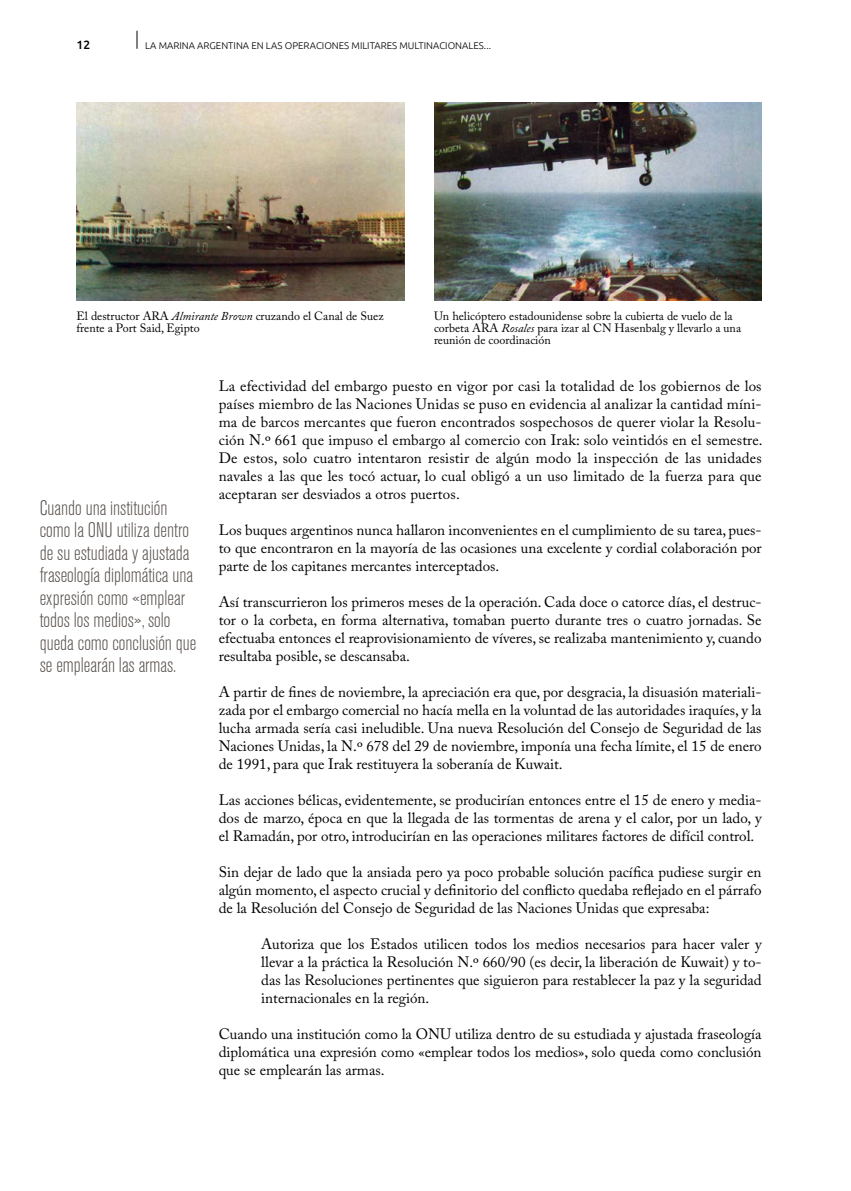
<style>
.page{position:relative;width:851px;height:1191px;background:#fff}
.page>*{position:absolute;margin:0;border:0;box-sizing:border-box;transform-origin:0 0}
.t1{font:300 condensed 21px/22.5px "Akzidenz Grotesk BQ";color:#58504c}
.t2{font:15px/18px "Adobe Caslon Pro";color:#000;text-align:justify}
.t3{font:12px/12px "Adobe Caslon Pro";color:#000}
.t4{font:500 12px "Ubuntu";color:#000}
.t5{font:300 9.75px "Ubuntu";color:#000}
.s1{font-style:italic}
</style>
<div class="page">
<svg style="left:137px;top:31px;width:1px;height:18px"></svg>
<img style="left:77px;top:103px;width:327px;height:198px">
<img style="left:434px;top:103px;width:327px;height:198px">
<p class="t4" style="left:77px;top:37px;width:15px">12</p>
<p class="t5" style="left:145px;top:39px;width:347px">LA MARINA ARGENTINA EN LAS OPERACIONES MILITARES MULTINACIONALES...</p>
<p class="t3" style="left:77px;top:309px;width:308px">El destructor ARA <span class="s1">Almirante Brown</span> cruzando el Canal de Suez frente a Port Said, Egipto</p>
<p class="t3" style="left:434px;top:309px;width:308px">Un helicóptero estadounidense sobre la cubierta de vuelo de la corbeta ARA <span class="s1">Rosales</span> para izar al CN Hasenbalg y llevarlo a una reunión de coordinación</p>
<h1 class="t1" style="left:40px;top:497px;width:158px">Cuando una institución como la ONU utiliza dentro de su estudiada y ajustada fraseología diplomática una expresión como «emplear todos los medios», solo queda como conclusión que se emplearán las armas.</h1>
<p class="t2" style="left:219px;top:377px;width:545px">La efectividad del embargo puesto en vigor por casi la totalidad de los gobiernos de los países miembro de las Naciones Unidas se puso en evidencia al analizar la cantidad míni&shy;ma de barcos mercantes que fueron encontrados sospechosos de querer violar la Resolu&shy;ción N.º 661 que impuso el embargo al comercio con Irak: solo veintidós en el semestre.<br>De estos, solo cuatro intentaron resistir de algún modo la inspección de las unidades navales a las que les tocó actuar, lo cual obligó a un uso limitado de la fuerza para que aceptaran ser desviados a otros puertos.</p>
<p class="t2" style="left:219px;top:521px;width:544px">Los buques argentinos nunca hallaron inconvenientes en el cumplimiento de su tarea, pues&shy;to que encontraron en la mayoría de las ocasiones una excelente y cordial colaboración por parte de los capitanes mercantes interceptados.</p>
<p class="t2" style="left:219px;top:593px;width:544px">Así transcurrieron los primeros meses de la operación. Cada doce o catorce días, el destruc&shy;tor o la corbeta, en forma alternativa, tomaban puerto durante tres o cuatro jornadas. Se efectuaba entonces el reaprovisionamiento de víveres, se realizaba mantenimiento y, cuando resultaba posible, se descansaba.</p>
<p class="t2" style="left:219px;top:683px;width:544px">A partir de fines de noviembre, la apreciación era que, por desgracia, la disuasión materiali&shy;zada por el embargo comercial no hacía mella en la voluntad de las autoridades iraquíes, y la lucha armada sería casi ineludible. Una nueva Resolución del Consejo de Seguridad de las Naciones Unidas, la N.º 678 del 29 de noviembre, imponía una fecha límite, el 15 de enero de 1991, para que Irak restituyera la soberanía de Kuwait.</p>
<p class="t2" style="left:219px;top:791px;width:544px">Las acciones bélicas, evidentemente, se producirían entonces entre el 15 de enero y media&shy;dos de marzo, época en que la llegada de las tormentas de arena y el calor, por un lado, y el Ramadán, por otro, introducirían en las operaciones militares factores de difícil control.</p>
<p class="t2" style="left:219px;top:863px;width:544px">Sin dejar de lado que la ansiada pero ya poco probable solución pacífica pudiese surgir en algún momento, el aspecto crucial y definitorio del conflicto quedaba reflejado en el párrafo de la Resolución del Consejo de Seguridad de las Naciones Unidas que expresaba:</p>
<p class="t2" style="left:261px;top:935px;width:502px">Autoriza que los Estados utilicen todos los medios necesarios para hacer valer y llevar a la práctica la Resolución N.º 660/90 (es decir, la liberación de Kuwait) y to&shy;das las Resoluciones pertinentes que siguieron para restablecer la paz y la seguridad internacionales en la región.</p>
<p class="t2" style="left:219px;top:1025px;width:544px">Cuando una institución como la ONU utiliza dentro de su estudiada y ajustada fraseología diplomática una expresión como «emplear todos los medios», solo queda como conclusión que se emplearán las armas.</p>
</div>
